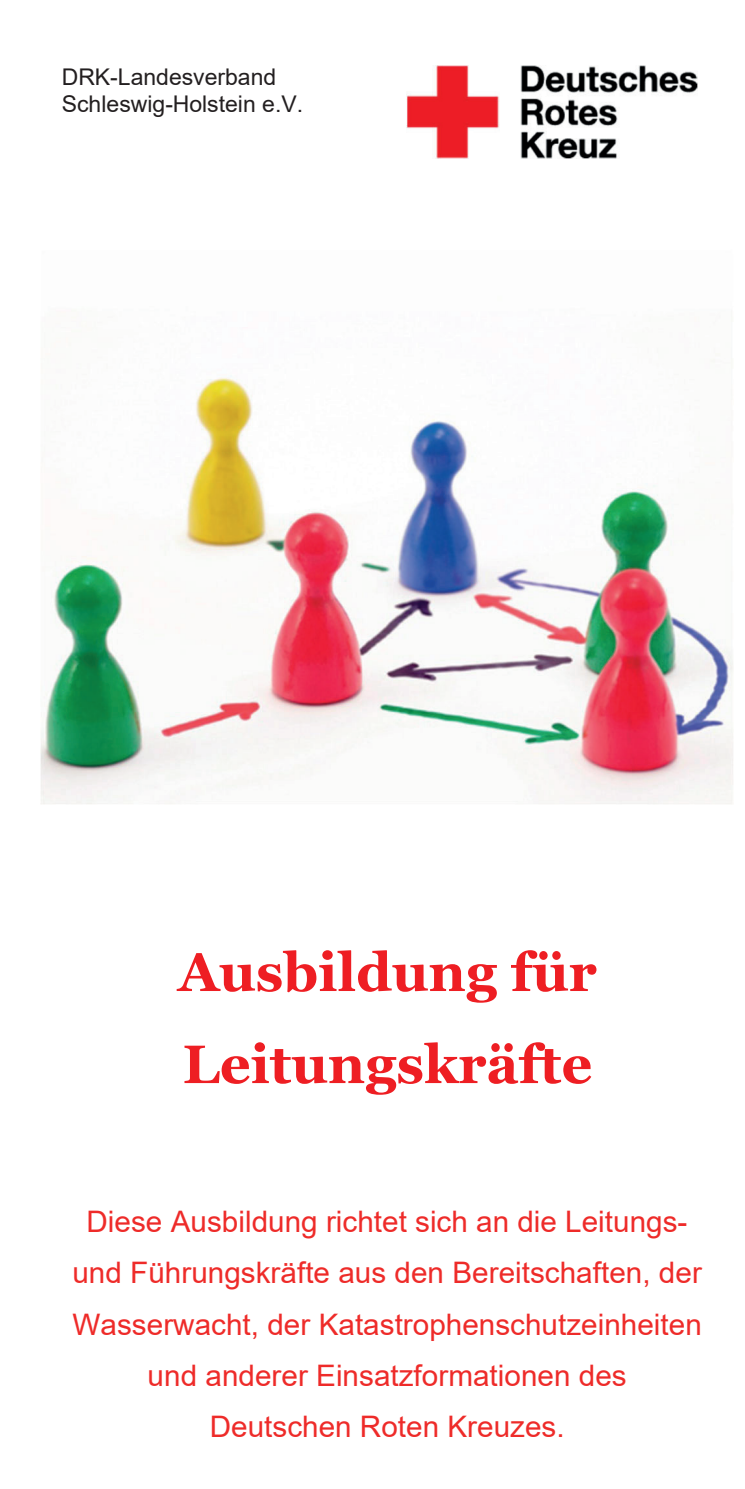
<style>
.page{position:relative;width:745px;height:1489px;background:#fff}
.page>*{position:absolute;margin:0;border:0;box-sizing:border-box;transform-origin:0 0}
.t1{font:700 54px/92px "Georgia";color:#ee1e23}
.t2{font:29.75px/51.2px "Arial";color:#ee2b29;text-align:center}
.t3{font:23px/27px "Arial";color:#231f20}
</style>
<div class="page">
<img style="left:406px;top:65px;width:290px;height:93px">
<img style="left:40px;top:375px;width:693px;height:429px">
<p class="t3" style="left:62px;top:64px;width:243px">DRK-Landesverband<br>Schleswig-Holstein e.V.</p>
<h1 class="t1" style="left:178px;top:926px;width:420px">Ausbildung für<br>Leitungskräfte</h1>
<p class="t2" style="left:72px;top:1195px;width:630px">Diese Ausbildung richtet sich an die Leitungs&shy;und Führungskräfte aus den Bereitschaften, der Wasserwacht, der Katastrophenschutzeinheiten und anderer Einsatzformationen des<br>Deutschen Roten Kreuzes.</p>
</div>
